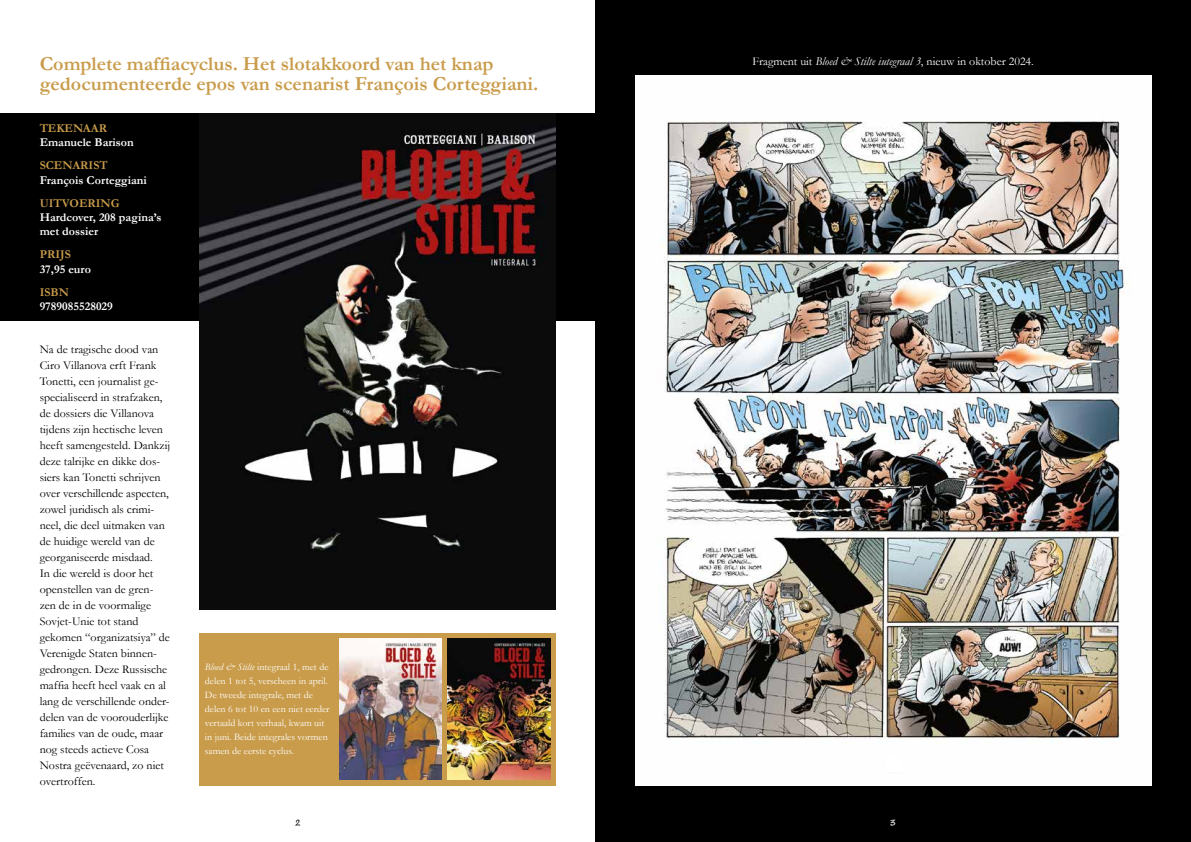
<style>
.page{position:relative;width:1191px;height:842px;background:#fff}
.page>*{position:absolute;margin:0;border:0;box-sizing:border-box;transform-origin:0 0}
.t1{font:700 20px/20px "Garamond";color:#c99c4b}
.t2{font:12px/16px "Garamond";color:#000}
.t3{font:700 12px/14.4px "Garamond";color:#fff}
.t4{font:12px "Garamond";color:#fff}
.t5{font:700 12px "Garamond";color:#c99c4b}
.t6{font:10px/14px "Garamond";color:#fff}
.t7{font:8px "Trolley Normal";color:#000}
.t8{font:8px "Trolley Normal";color:#fff}
.s1{font-style:italic}
</style>
<div class="page">
<div style="left:0;top:113px;width:595px;height:208px;background:#000"></div>
<img style="left:199px;top:113px;width:357px;height:496px">
<div style="left:595px;top:0;width:596px;height:842px;background:#000"></div>
<img style="left:635px;top:75px;width:516px;height:710px">
<div style="left:884px;top:756px;width:16px;height:16px;background:#fff"></div>
<div style="left:199px;top:633px;width:357px;height:152px;background:#c99c4b"></div>
<img style="left:339px;top:638px;width:103px;height:141px">
<img style="left:447px;top:638px;width:103px;height:141px">
<h1 class="t1" style="left:40px;top:54px;width:500px">Complete maffiacyclus. Het slotakkoord van het knap gedocumenteerde epos van scenarist François Corteggiani.</h1>
<p class="t4" style="left:752px;top:53px;width:283px">Fragment uit <span class="s1">Bloed &amp; Stilte iutegraal 3</span>, nieuw in oktober 2024.</p>
<p class="t5" style="left:40px;top:120px;width:69px">TEKENAAR</p>
<p class="t3" style="left:40px;top:136px;width:96px">Emanuele Barison</p>
<p class="t5" style="left:40px;top:157px;width:70px">SCENARIST</p>
<p class="t3" style="left:40px;top:173px;width:109px">François Corteggiani</p>
<p class="t5" style="left:40px;top:195px;width:81px">UITVOERING</p>
<p class="t3" style="left:40px;top:210px;width:123px">Hardcover, 208 pagina’s met dossier</p>
<p class="t5" style="left:40px;top:246px;width:33px">PRIJS</p>
<p class="t3" style="left:40px;top:262px;width:53px">37,95 euro</p>
<p class="t5" style="left:40px;top:284px;width:31px">ISBN</p>
<p class="t3" style="left:40px;top:299px;width:75px">9789085528029</p>
<p class="t2" style="left:40px;top:341px;width:132px">Na de tragische dood van<br>Ciro Villanova erft Frank<br>Tonetti, een journalist ge&shy;specialiseerd in strafzaken, de dossiers die Villanova tijdens zijn hectische leven heeft samengesteld. Dankzij deze talrijke en dikke dos&shy;siers kan Tonetti schrijven over verschillende aspecten, zowel juridisch als crimi&shy;neel, die deel uitmaken van de huidige wereld van de georganiseerde misdaad.<br>In die wereld is door het openstellen van de gren&shy;zen de in de voormalige<br>Sovjet-Unie tot stand gekomen “organizatsiya” de<br>Verenigde Staten binnen&shy;gedrongen. Deze Russische maffia heeft heel vaak en al lang de verschillende onder&shy;delen van de voorouderlijke families van de oude, maar nog steeds actieve Cosa<br>Nostra geëvenaard, zo niet overtroffen.</p>
<p class="t6" style="left:205px;top:660px;width:126px"><span class="s1">Bloed &amp; Stilte</span> integraal 1, met de delen 1 tot 5, verscheen in april.<br>De tweede integrale, met de delen 6 tot 10 en een niet eerder vertaald kort verhaal, kwam uit in juni. Beide integrales vormen samen de eerste cyclus.</p>
<p class="t7" style="left:295px;top:818px;width:6px">2</p>
<p class="t8" style="left:890px;top:818px;width:7px">3</p>
</div>
